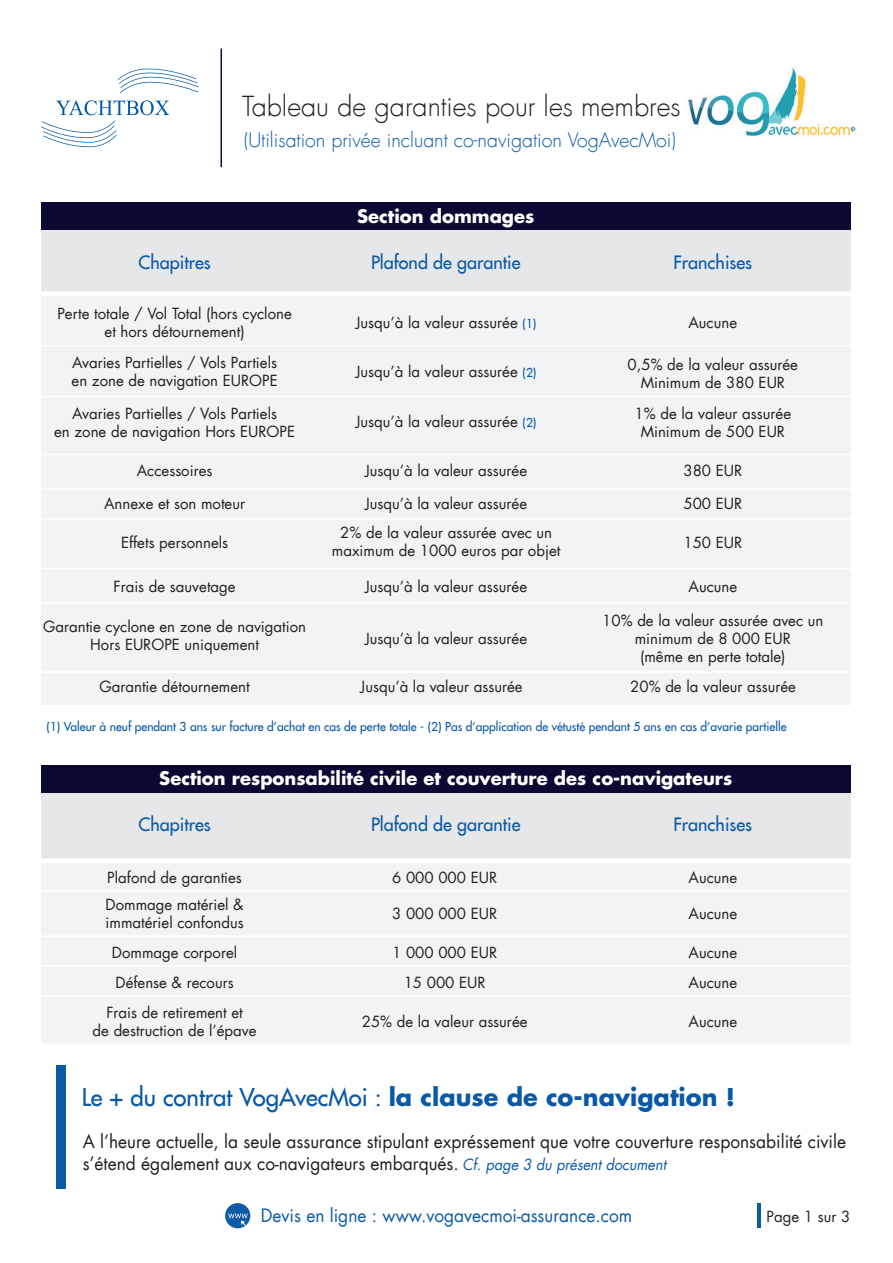
<style>
.page{position:relative;width:893px;height:1263px;background:#fff}
.page>*{position:absolute;margin:0;border:0;box-sizing:border-box;transform-origin:0 0}
.t1{font:300 27px "Futura LT";color:#231f20}
.t2{font:700 24px "Futura LT";color:#0a59a7}
.t3{font:300 19.5px "Futura LT";color:#0c5aa6}
.t4{font:18px/21.6px "Futura LT";color:#231f20;scale:.96 1}
.t5{font:18px "Futura LT";color:#0a59a7}
.t6{font:700 18px "Futura LT";color:#fff}
.t7{font:18px "Futura LT";color:#0e5ba5;scale:.96 1}
.t8{font:15px/18px "Futura LT";color:#231f20;text-align:center}
.t9{font:12px "Futura LT";color:#0a59a7}
.s1{font-size:12px;color:#0a59a7}
.s2{font-weight:400}
.s3{font-style:italic;font-size:15px;color:#0a59a7}
</style>
<div class="page">
<div style="left:41px;top:230px;width:809px;height:68px;background:#e6e7e9"></div>
<div style="left:41px;top:291px;width:809px;height:414px;background:#f2f3f4"></div>
<div style="left:41px;top:792px;width:809px;height:69px;background:#e6e7e9"></div>
<div style="left:41px;top:858px;width:809px;height:187px;background:#f2f3f4"></div>
<div style="left:41px;top:765px;width:809px;height:27px;background:#090933"></div>
<hr style="left:27px;top:859px;width:827px;height:4px;background:#fff">
<hr style="left:27px;top:890px;width:827px;height:2px;background:#fff">
<hr style="left:27px;top:935px;width:827px;height:2px;background:#fff">
<hr style="left:27px;top:965px;width:827px;height:2px;background:#fff">
<hr style="left:27px;top:995px;width:827px;height:2px;background:#fff">
<hr style="left:27px;top:1043px;width:827px;height:2px;background:#fff">
<div style="left:41px;top:202px;width:809px;height:28px;background:#090933"></div>
<hr style="left:220px;top:49px;width:2px;height:118px;background:#0a0b32">
<svg style="left:118px;top:68px;width:81px;height:25px"></svg>
<svg style="left:41px;top:100px;width:128px;height:47px"></svg>
<hr style="left:27px;top:292px;width:827px;height:4px;background:#fff">
<hr style="left:27px;top:454px;width:827px;height:1px;background:#fff">
<hr style="left:27px;top:488px;width:827px;height:2px;background:#fff">
<hr style="left:27px;top:518px;width:827px;height:2px;background:#fff">
<hr style="left:27px;top:568px;width:827px;height:1px;background:#fff">
<hr style="left:28px;top:345px;width:827px;height:1px;background:#fff">
<hr style="left:27px;top:671px;width:827px;height:2px;background:#fff">
<hr style="left:27px;top:602px;width:827px;height:2px;background:#fff">
<img style="left:688px;top:68px;width:168px;height:68px">
<hr style="left:28px;top:396px;width:827px;height:1px;background:#fff">
<div style="left:56px;top:1065px;width:10px;height:123px;background:#0c5aa6"></div>
<hr style="left:758px;top:1204px;width:2px;height:24px;background:#0c5aa6">
<svg style="left:225px;top:1203px;width:25px;height:25px"></svg>
<h1 class="t1" style="left:242px;top:90px;width:440px">Tableau de garanties pour les membres</h1>
<h3 class="t3" style="left:244px;top:128px;width:434px">(Utilisation privée incluant co-navigation VogAvecMoi)</h3>
<p class="t5" style="left:139px;top:250px;width:74px">Chapitres</p>
<p class="t8" style="left:57px;top:305px;width:236px">Perte totale / Vol Total (hors cyclone et hors détournement)</p>
<p class="t8" style="left:72px;top:354px;width:208px;text-align:left">Avaries Partielles / Vols Partiels en zone de navigation EUROPE</p>
<p class="t8" style="left:54px;top:405px;width:242px">Avaries Partielles / Vols Partiels<br>en zone de navigation Hors EUROPE</p>
<p class="t8" style="left:137px;top:462px;width:77px">Accessoires</p>
<p class="t8" style="left:104px;top:495px;width:142px">Annexe et son moteur</p>
<p class="t6" style="left:357px;top:204px;width:179px">Section dommages</p>
<p class="t5" style="left:371px;top:250px;width:151px">Plafond de garantie</p>
<p class="t5" style="left:673px;top:250px;width:80px">Franchises</p>
<p class="t8" style="left:356px;top:314px;width:182px">Jusqu’à la valeur assurée <span class="s1">(1)</span></p>
<p class="t8" style="left:356px;top:363px;width:182px">Jusqu’à la valeur assurée <span class="s1">(2)</span></p>
<p class="t8" style="left:356px;top:413px;width:182px">Jusqu’à la valeur assurée <span class="s1">(2)</span></p>
<p class="t8" style="left:365px;top:462px;width:164px">Jusqu’à la valeur assurée</p>
<p class="t8" style="left:365px;top:495px;width:164px">Jusqu’à la valeur assurée</p>
<p class="t8" style="left:688px;top:314px;width:50px">Aucune</p>
<p class="t8" style="left:628px;top:356px;width:172px">0,5% de la valeur assurée<br>Minimum de 380 EUR</p>
<p class="t8" style="left:635px;top:405px;width:158px">1% de la valeur assurée<br>Minimum de 500 EUR</p>
<p class="t8" style="left:683px;top:462px;width:60px">380 EUR</p>
<p class="t8" style="left:683px;top:495px;width:60px">500 EUR</p>
<p class="t8" style="left:121px;top:534px;width:109px">Effets personnels</p>
<p class="t8" style="left:332px;top:524px;width:230px">2% de la valeur assurée avec un maximum de 1000 euros par objet</p>
<p class="t8" style="left:683px;top:534px;width:60px">150 EUR</p>
<p class="t8" style="left:114px;top:578px;width:124px">Frais de sauvetage</p>
<p class="t8" style="left:43px;top:618px;width:265px">Garantie cyclone en zone de navigation<br>Hors EUROPE uniquement</p>
<p class="t8" style="left:365px;top:578px;width:164px">Jusqu’à la valeur assurée</p>
<p class="t8" style="left:365px;top:630px;width:164px">Jusqu’à la valeur assurée</p>
<p class="t8" style="left:688px;top:578px;width:50px">Aucune</p>
<p class="t8" style="left:602px;top:612px;width:223px">10% de la valeur assurée avec un minimum de 8 000 EUR<br>(même en perte totale)</p>
<p class="t8" style="left:99px;top:678px;width:152px">Garantie détournement</p>
<p class="t8" style="left:361px;top:678px;width:164px">Jusqu’à la valeur assurée</p>
<p class="t8" style="left:630px;top:678px;width:167px">20% de la valeur assurée</p>
<p class="t9" style="left:46px;top:719px;width:742px">(1) Valeur à neuf pendant 3 ans sur facture d’achat en cas de perte totale - (2) Pas d’application de vétusté pendant 5 ans en cas d’avarie partielle</p>
<p class="t6" style="left:159px;top:766px;width:574px">Section responsabilité civile et couverture des co-navigateurs</p>
<p class="t5" style="left:139px;top:813px;width:74px">Chapitres</p>
<p class="t8" style="left:107px;top:869px;width:136px">Plafond de garanties</p>
<p class="t5" style="left:371px;top:813px;width:151px">Plafond de garantie</p>
<p class="t5" style="left:673px;top:813px;width:80px">Franchises</p>
<p class="t8" style="left:392px;top:869px;width:106px">6 000 000 EUR</p>
<p class="t8" style="left:688px;top:869px;width:50px">Aucune</p>
<p class="t8" style="left:106px;top:896px;width:140px;text-align:left">Dommage matériel &amp; immatériel confondus</p>
<p class="t8" style="left:392px;top:905px;width:106px">3 000 000 EUR</p>
<p class="t8" style="left:688px;top:905px;width:50px">Aucune</p>
<p class="t8" style="left:112px;top:944px;width:127px">Dommage corporel</p>
<p class="t8" style="left:392px;top:944px;width:106px">1 000 000 EUR</p>
<p class="t8" style="left:688px;top:944px;width:50px">Aucune</p>
<p class="t8" style="left:115px;top:974px;width:120px">Défense &amp; recours</p>
<p class="t8" style="left:404px;top:974px;width:83px">15 000 EUR</p>
<p class="t8" style="left:688px;top:974px;width:50px">Aucune</p>
<p class="t8" style="left:93px;top:1004px;width:166px">Frais de retirement et<br>de destruction de l’épave</p>
<p class="t8" style="left:362px;top:1013px;width:167px">25% de la valeur assurée</p>
<p class="t8" style="left:688px;top:1013px;width:50px">Aucune</p>
<h2 class="t2" style="left:82px;top:1081px;width:655px"><span class="s2">Le + du contrat VogAvecMoi :</span> la clause de co-navigation !</h2>
<p class="t4" style="left:83px;top:1131px;width:797px">A l’heure actuelle, la seule assurance stipulant expréssement que votre couverture responsabilité civile s’étend également aux co-navigateurs embarqués. <span class="s3">Cf. page 3 du présent document</span></p>
<p class="t7" style="left:261px;top:1203px;width:388px">Devis en ligne : www.vogavecmoi-assurance.com</p>
<p class="t8" style="left:766px;top:1207px;width:85px">Page 1 sur 3</p>
</div>
